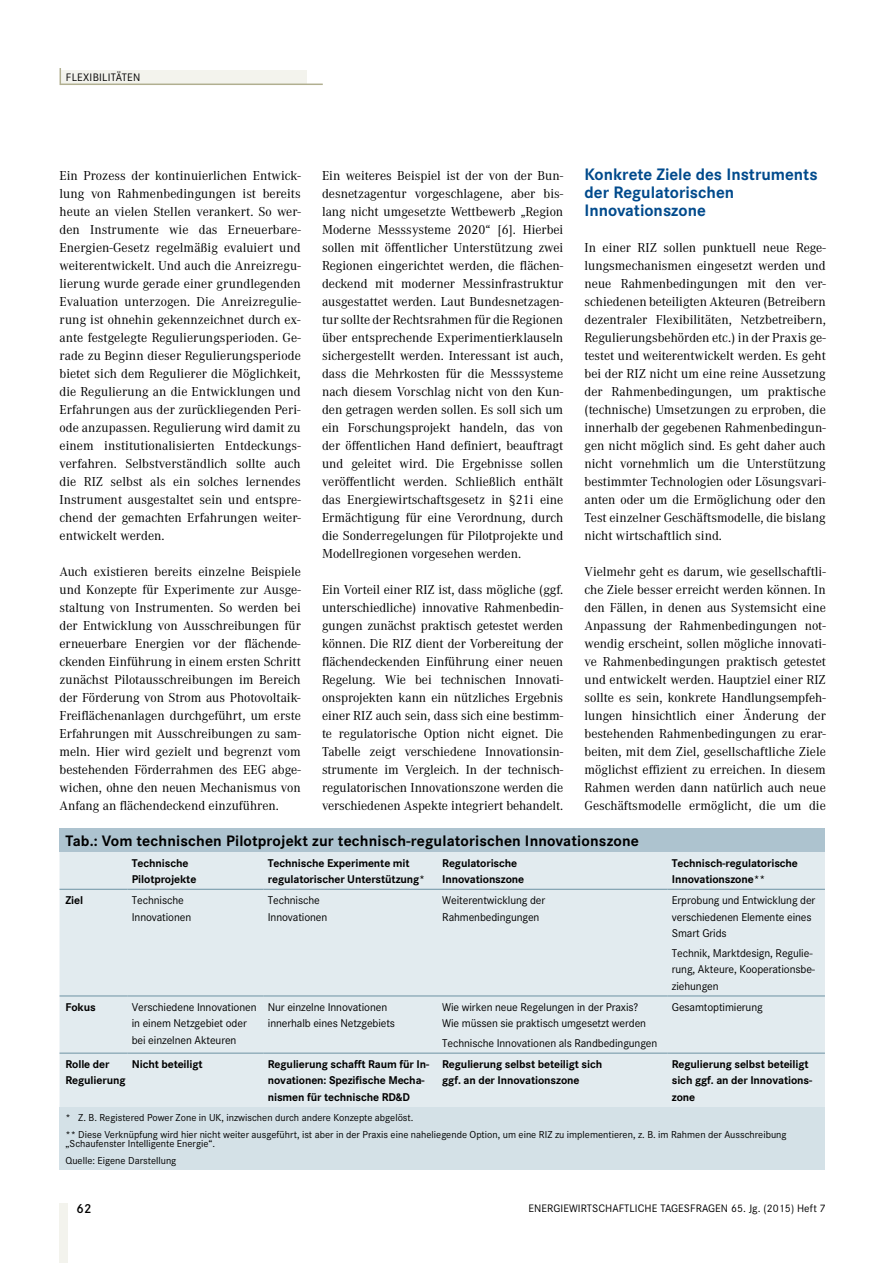
<style>
.page{position:relative;width:893px;height:1263px;background:#fff}
.page>*{position:absolute;margin:0;border:0;box-sizing:border-box;transform-origin:0 0}
.t1{font:700 17.25px/18px "Corporate S";color:#004a8c}
.t2{font:700 15.75px "Corporate S";letter-spacing:.01em;color:#000}
.t3{font:13.5px/18px "Corporate A";color:#000;text-align:justify}
.t4{font:600 13.5px "Corporate S";color:#000}
.t5{font:11.7px/16.5px "Corporate S";letter-spacing:-.01em;color:#000}
.t6{font:700 11.7px/16.5px "Corporate S";letter-spacing:-.01em;color:#000}
.t7{font:11.25px "Corporate S";letter-spacing:.005em;color:#000}
.t8{font:11.25px "Corporate S";letter-spacing:.025em;color:#000}
.t9{font:10.5px/17.2px "Corporate S";color:#000}
</style>
<div class="page">
<div style="left:60px;top:71px;width:247px;height:13px;background:#f3f3ed"></div>
<hr style="left:60px;top:84px;width:263px;height:1px;background:#b1af90">
<svg style="left:60px;top:68px;width:1px;height:16px"></svg>
<div style="left:60px;top:1203px;width:8px;height:60px;background:#f3f3ed"></div>
<div style="left:60px;top:828px;width:765px;height:24px;background:#adc3cf"></div>
<div style="left:60px;top:852px;width:765px;height:255px;background:#e2ebef"></div>
<div style="left:60px;top:1107px;width:765px;height:63px;background:#d4e1e7"></div>
<hr style="left:60px;top:889px;width:68px;height:1px;background:#7a9cac">
<hr style="left:128px;top:889px;width:136px;height:1px;background:#7a9cac">
<hr style="left:264px;top:889px;width:174px;height:1px;background:#7a9cac">
<hr style="left:438px;top:889px;width:230px;height:1px;background:#7a9cac">
<hr style="left:668px;top:889px;width:157px;height:1px;background:#7a9cac">
<hr style="left:60px;top:995px;width:68px;height:1px;background:#7a9cac">
<hr style="left:128px;top:995px;width:136px;height:1px;background:#7a9cac">
<hr style="left:264px;top:995px;width:174px;height:1px;background:#7a9cac">
<hr style="left:438px;top:995px;width:230px;height:1px;background:#7a9cac">
<hr style="left:668px;top:995px;width:157px;height:1px;background:#7a9cac">
<hr style="left:60px;top:1052px;width:68px;height:2px;background:#7a9cac">
<hr style="left:128px;top:1052px;width:136px;height:2px;background:#7a9cac">
<hr style="left:264px;top:1052px;width:174px;height:2px;background:#7a9cac">
<hr style="left:438px;top:1052px;width:230px;height:2px;background:#7a9cac">
<hr style="left:668px;top:1052px;width:157px;height:2px;background:#7a9cac">
<p class="t8" style="left:66px;top:71px;width:76px">FLEXIBILITÄTEN</p>
<p class="t1" style="left:585px;top:166px;width:235px">Konkrete Ziele des Instruments der Regulatorischen<br>Innovationszone</p>
<p class="t3" style="left:585px;top:239px;width:243px">In einer RIZ sollen punktuell neue Rege&shy;lungsmechanismen eingesetzt werden und neue Rahmenbedingungen mit den ver&shy;schiedenen beteiligten Akteuren (Betreibern dezentraler Flexibilitäten, Netzbetreibern, Regulierungsbehörden etc.) in der Praxis ge&shy;testet und weiterentwickelt werden. Es geht bei der RIZ nicht um eine reine Aussetzung der Rahmenbedingungen, um praktische (technische) Umsetzungen zu erproben, die innerhalb der gegebenen Rahmenbedingun&shy;gen nicht möglich sind. Es geht daher auch nicht vornehmlich um die Unterstützung bestimmter Technologien oder Lösungsvari&shy;anten oder um die Ermöglichung oder den Test einzelner Geschäftsmodelle, die bislang nicht wirtschaftlich sind.</p>
<p class="t3" style="left:585px;top:563px;width:243px">Vielmehr geht es darum, wie gesellschaftli&shy;che Ziele besser erreicht werden können. In den Fällen, in denen aus Systemsicht eine Anpassung der Rahmenbedingungen not&shy;wendig erscheint, sollen mögliche innovati&shy;ve Rahmenbedingungen praktisch getestet und entwickelt werden. Hauptziel einer RIZ sollte es sein, konkrete Handlungsempfeh&shy;lungen hinsichtlich einer Änderung der bestehenden Rahmenbedingungen zu erar&shy;beiten, mit dem Ziel, gesellschaftliche Ziele möglichst effizient zu erreichen. In diesem Rahmen werden dann natürlich auch neue Geschäftsmodelle ermöglicht, die um die</p>
<p class="t2" style="left:66px;top:832px;width:575px">Tab.: Vom technischen Pilotprojekt zur technisch-regulatorischen Innovationszone</p>
<p class="t6" style="left:132px;top:855px;width:66px">Technische<br>Pilotprojekte</p>
<p class="t6" style="left:268px;top:855px;width:159px">Technische Experimente mit regulatorischer Unterstützung*</p>
<p class="t6" style="left:442px;top:855px;width:83px">Regulatorische<br>Innovationszone</p>
<p class="t6" style="left:672px;top:855px;width:128px">Technisch-regulatorische<br>Innovationszone**</p>
<p class="t6" style="left:66px;top:892px;width:19px">Ziel</p>
<p class="t5" style="left:132px;top:892px;width:61px">Technische<br>Innovationen</p>
<p class="t5" style="left:268px;top:892px;width:61px">Technische<br>Innovationen</p>
<p class="t5" style="left:442px;top:892px;width:105px">Weiterentwicklung der<br>Rahmenbedingungen</p>
<p class="t5" style="left:672px;top:892px;width:145px">Erprobung und Entwicklung der verschiedenen Elemente eines<br>Smart Grids</p>
<p class="t5" style="left:672px;top:945px;width:145px">Technik, Marktdesign, Regulie&shy;rung, Akteure, Kooperationsbe&shy;ziehungen</p>
<p class="t6" style="left:66px;top:999px;width:32px">Fokus</p>
<p class="t5" style="left:132px;top:999px;width:126px">Verschiedene Innovationen in einem Netzgebiet oder bei einzelnen Akteuren</p>
<p class="t5" style="left:268px;top:999px;width:129px">Nur einzelne Innovationen innerhalb eines Netzgebiets</p>
<p class="t5" style="left:442px;top:999px;width:205px">Wie wirken neue Regelungen in der Praxis?<br>Wie müssen sie praktisch umgesetzt werden</p>
<p class="t3" style="left:322px;top:167px;width:243px">Ein weiteres Beispiel ist der von der Bun&shy;desnetzagentur vorgeschlagene, aber bis&shy;lang nicht umgesetzte Wettbewerb „Region Moderne Messsysteme 2020“ [6]. Hierbei sollen mit öffentlicher Unterstützung zwei Regionen eingerichtet werden, die flächen&shy;deckend mit moderner Messinfrastruktur ausgestattet werden. Laut Bundesnetzagen&shy;tur sollte der Rechtsrahmen für die Regionen über entsprechende Experimentierklauseln sichergestellt werden. Interessant ist auch, dass die Mehrkosten für die Messsysteme nach diesem Vorschlag nicht von den Kun&shy;den getragen werden sollen. Es soll sich um ein Forschungsprojekt handeln, das von der öffentlichen Hand definiert, beauftragt und geleitet wird. Die Ergebnisse sollen veröffentlicht werden. Schließlich enthält das Energiewirtschaftsgesetz in §21i eine Ermächtigung für eine Verordnung, durch die Sonderregelungen für Pilotprojekte und Modellregionen vorgesehen werden.</p>
<p class="t3" style="left:322px;top:581px;width:243px">Ein Vorteil einer RIZ ist, dass mögliche (ggf. unterschiedliche) innovative Rahmenbedin&shy;gungen zunächst praktisch getestet werden können. Die RIZ dient der Vorbereitung der flächendeckenden Einführung einer neuen Regelung. Wie bei technischen Innovati&shy;onsprojekten kann ein nützliches Ergebnis einer RIZ auch sein, dass sich eine bestimm&shy;te regulatorische Option nicht eignet. Die Tabelle zeigt verschiedene Innovationsin&shy;strumente im Vergleich. In der technisch&shy;regulatorischen Innovationszone werden die verschiedenen Aspekte integriert behandelt.</p>
<p class="t3" style="left:60px;top:167px;width:243px">Ein Prozess der kontinuierlichen Entwick&shy;lung von Rahmenbedingungen ist bereits heute an vielen Stellen verankert. So wer&shy;den Instrumente wie das Erneuerbare-Energien-Gesetz regelmäßig evaluiert und weiterentwickelt. Und auch die Anreizregu&shy;lierung wurde gerade einer grundlegenden Evaluation unterzogen. Die Anreizregulie&shy;rung ist ohnehin gekennzeichnet durch ex&shy;ante festgelegte Regulierungsperioden. Ge&shy;rade zu Beginn dieser Regulierungsperiode bietet sich dem Regulierer die Möglichkeit, die Regulierung an die Entwicklungen und Erfahrungen aus der zurückliegenden Peri&shy;ode anzupassen. Regulierung wird damit zu einem institutionalisierten Entdeckungs&shy;verfahren. Selbstverständlich sollte auch die RIZ selbst als ein solches lernendes Instrument ausgestaltet sein und entspre&shy;chend der gemachten Erfahrungen weiter&shy;entwickelt werden.</p>
<p class="t3" style="left:60px;top:563px;width:243px">Auch existieren bereits einzelne Beispiele und Konzepte für Experimente zur Ausge&shy;staltung von Instrumenten. So werden bei der Entwicklung von Ausschreibungen für erneuerbare Energien vor der flächende&shy;ckenden Einführung in einem ersten Schritt zunächst Pilotausschreibungen im Bereich der Förderung von Strom aus Photovoltaik-Freiflächenanlagen durchgeführt, um erste Erfahrungen mit Ausschreibungen zu sam&shy;meln. Hier wird gezielt und begrenzt vom bestehenden Förderrahmen des EEG abge&shy;wichen, ohne den neuen Mechanismus von Anfang an flächendeckend einzuführen.</p>
<p class="t5" style="left:672px;top:999px;width:92px">Gesamtoptimierung</p>
<p class="t5" style="left:442px;top:1035px;width:217px">Technische Innovationen als Randbedingungen</p>
<p class="t6" style="left:65px;top:1056px;width:62px">Rolle der<br>Regulierung</p>
<p class="t6" style="left:132px;top:1056px;width:72px">Nicht beteiligt</p>
<p class="t6" style="left:268px;top:1056px;width:163px">Regulierung schafft Raum für In&shy;novationen: Spezifische Mecha&shy;nismen für technische RD&amp;D</p>
<p class="t6" style="left:442px;top:1056px;width:162px">Regulierung selbst beteiligt sich ggf. an der Innovationszone</p>
<p class="t6" style="left:672px;top:1056px;width:142px">Regulierung selbst beteiligt sich ggf. an der Innovations&shy;zone</p>
<p class="t9" style="left:66px;top:1109px;width:723px">* Z. B. Registered Power Zone in UK, inzwischen durch andere Konzepte abgelöst.<br>** Diese Verknüpfung wird hier nicht weiter ausgeführt, ist aber in der Praxis eine naheliegende Option, um eine RIZ zu implementieren, z. B. im Rahmen der Ausschreibung</p>
<p class="t9" style="left:66px;top:1135px;width:151px">„Schaufenster Intelligente Energie“.<br>Quelle: Eigene Darstellung</p>
<p class="t4" style="left:77px;top:1201px;width:16px">62</p>
<p class="t7" style="left:529px;top:1202px;width:299px">ENERGIEWIRTSCHAFTLICHE TAGESFRAGEN 65. Jg. (2015) Heft 7</p>
</div>
